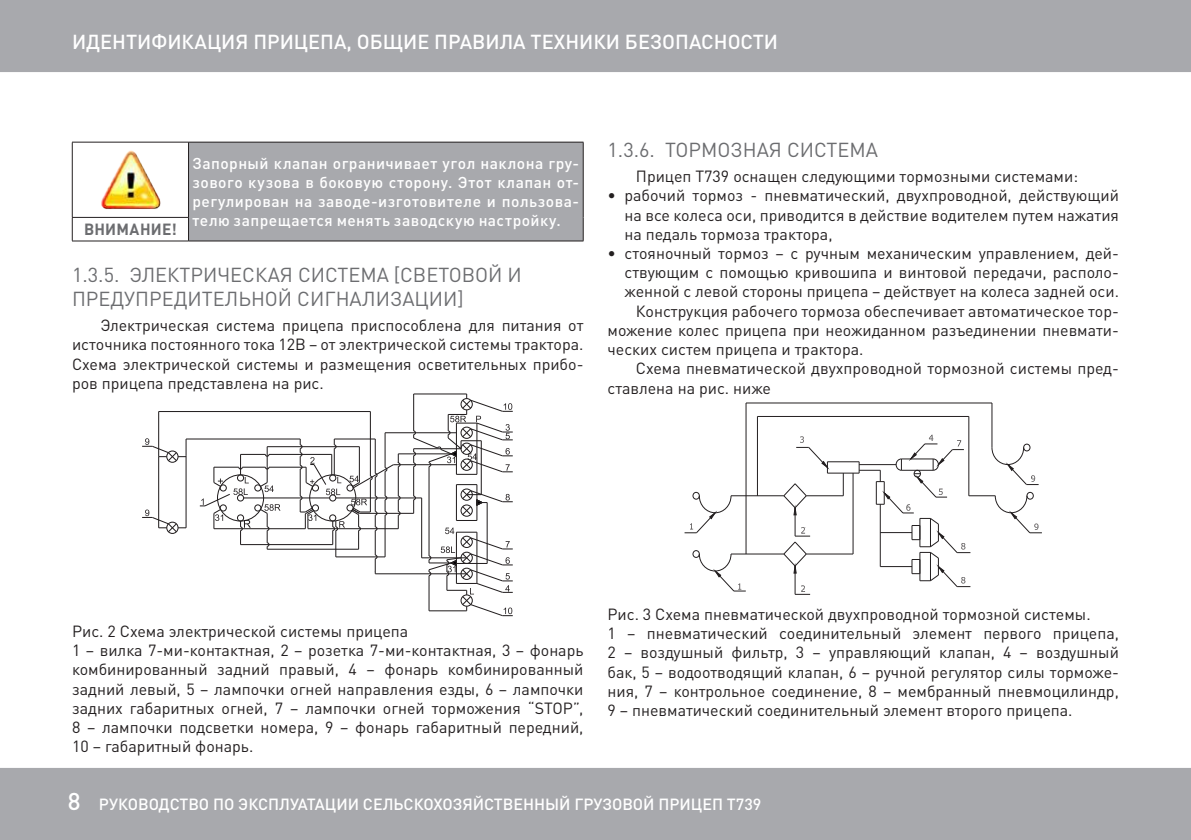
<style>
.page{position:relative;width:1191px;height:840px;background:#fff}
.page>*{position:absolute;margin:0;border:0;box-sizing:border-box;transform-origin:0 0}
.t1{font:20px/24px "DIN Pro";color:#6c6d70}
.t2{font:500 20px "DIN Pro";color:#fff}
.t3{font:16px/19.2px "DIN Pro";color:#231f20;text-align:justify}
.t4{font:500 16px "DIN Pro";color:#fff}
.t5{font:700 16px "DIN Pro";letter-spacing:.015em;color:#6c6d70}
.t6{font:500 15.6px/18.8px "DIN Pro";letter-spacing:.03em;color:#fff;text-align:justify}
.s1{font-size:24px}
</style>
<div class="page">
<div style="left:0;top:0;width:1191px;height:72px;background:#a8a9ad"></div>
<div style="left:0;top:768px;width:1191px;height:71px;background:#a8a9ad"></div>
<div style="left:188px;top:142px;width:395px;height:99px;background:#a8a9ad"></div>
<hr style="left:188px;top:240px;width:395px;height:1px;background:#231f20">
<hr style="left:72px;top:142px;width:116px;height:1px;background:#231f20">
<hr style="left:72px;top:142px;width:1px;height:75px;background:#231f20">
<hr style="left:188px;top:142px;width:395px;height:1px;background:#231f20">
<hr style="left:188px;top:142px;width:1px;height:75px;background:#231f20">
<hr style="left:583px;top:142px;width:1px;height:75px;background:#231f20">
<hr style="left:72px;top:217px;width:117px;height:1px;background:#231f20">
<svg style="left:72px;top:217px;width:1px;height:23px"></svg>
<svg style="left:188px;top:217px;width:1px;height:23px"></svg>
<svg style="left:583px;top:217px;width:1px;height:23px"></svg>
<hr style="left:72px;top:240px;width:116px;height:1px;background:#231f20">
<img style="left:101px;top:150px;width:60px;height:60px">
<hr style="left:267px;top:446px;width:1px;height:36px;background:#231f20">
<hr style="left:267px;top:446px;width:92px;height:1px;background:#231f20">
<hr style="left:334px;top:438px;width:41px;height:1px;background:#231f20">
<hr style="left:267px;top:548px;width:91px;height:1px;background:#231f20">
<hr style="left:359px;top:512px;width:55px;height:1px;background:#231f20">
<hr style="left:214px;top:528px;width:91px;height:1px;background:#231f20">
<hr style="left:159px;top:411px;width:211px;height:1px;background:#231f20">
<hr style="left:240px;top:543px;width:93px;height:1px;background:#231f20">
<hr style="left:186px;top:438px;width:114px;height:1px;background:#231f20">
<hr style="left:269px;top:466px;width:37px;height:1px;background:#231f20">
<hr style="left:269px;top:453px;width:63px;height:1px;background:#231f20">
<hr style="left:244px;top:497px;width:86px;height:1px;background:#231f20">
<hr style="left:336px;top:497px;width:86px;height:1px;background:#231f20">
<hr style="left:370px;top:411px;width:1px;height:65px;background:#231f20">
<hr style="left:384px;top:432px;width:1px;height:35px;background:#231f20">
<hr style="left:393px;top:464px;width:63px;height:1px;background:#231f20">
<hr style="left:385px;top:432px;width:71px;height:1px;background:#231f20">
<hr style="left:398px;top:453px;width:53px;height:1px;background:#231f20">
<hr style="left:414px;top:393px;width:53px;height:1px;background:#231f20">
<hr style="left:481px;top:440px;width:1px;height:54px;background:#231f20">
<hr style="left:413px;top:466px;width:1px;height:30px;background:#231f20">
<svg style="left:412px;top:495px;width:4px;height:18px"></svg>
<hr style="left:421px;top:497px;width:1px;height:60px;background:#231f20">
<hr style="left:428px;top:466px;width:1px;height:89px;background:#231f20">
<hr style="left:422px;top:557px;width:45px;height:1px;background:#231f20">
<hr style="left:375px;top:573px;width:92px;height:1px;background:#231f20">
<hr style="left:486px;top:502px;width:1px;height:61px;background:#231f20">
<hr style="left:158px;top:411px;width:1px;height:45px;background:#231f20">
<hr style="left:158px;top:456px;width:1px;height:71px;background:#231f20">
<hr style="left:185px;top:455px;width:2px;height:72px;background:#231f20">
<svg style="left:142px;top:509px;width:44px;height:24px"></svg>
<svg style="left:142px;top:438px;width:45px;height:24px"></svg>
<svg style="left:200px;top:453px;width:80px;height:96px"></svg>
<svg style="left:299px;top:439px;width:102px;height:134px"></svg>
<svg style="left:412px;top:394px;width:101px;height:81px"></svg>
<svg style="left:456px;top:484px;width:57px;height:36px"></svg>
<svg style="left:428px;top:527px;width:85px;height:89px"></svg>
<hr style="left:731px;top:495px;width:53px;height:1px;background:#231f20">
<hr style="left:806px;top:495px;width:37px;height:1px;background:#231f20">
<svg style="left:843px;top:473px;width:1px;height:22px"></svg>
<hr style="left:827px;top:472px;width:32px;height:1px;background:#231f20">
<hr style="left:827px;top:461px;width:32px;height:1px;background:#231f20">
<div style="left:692px;top:491px;width:8px;height:8px;border:1px solid #231f20;border-radius:50%"></div>
<hr style="left:757px;top:416px;width:1px;height:79px;background:#231f20">
<hr style="left:757px;top:416px;width:211px;height:1px;background:#231f20">
<hr style="left:968px;top:416px;width:1px;height:79px;background:#231f20">
<svg style="left:796px;top:436px;width:33px;height:37px"></svg>
<hr style="left:731px;top:553px;width:53px;height:1px;background:#231f20">
<hr style="left:806px;top:553px;width:47px;height:1px;background:#231f20">
<div style="left:692px;top:550px;width:8px;height:7px;border:1px solid #231f20;border-radius:50%"></div>
<svg style="left:698px;top:552px;width:48px;height:40px"></svg>
<svg style="left:782px;top:483px;width:28px;height:111px"></svg>
<hr style="left:852px;top:473px;width:1px;height:80px;background:#231f20">
<svg style="left:684px;top:494px;width:48px;height:39px"></svg>
<hr style="left:745px;top:403px;width:1px;height:150px;background:#231f20">
<hr style="left:746px;top:402px;width:246px;height:1px;background:#231f20">
<hr style="left:991px;top:403px;width:1px;height:44px;background:#231f20">
<svg style="left:858px;top:434px;width:184px;height:153px"></svg>
<p class="t2" style="left:72px;top:26px;width:707px">ИДЕНТИФИКАЦИЯ ПРИЦЕПА, ОБЩИЕ ПРАВИЛА ТЕХНИКИ БЕЗОПАСНОСТИ</p>
<p class="t6" style="left:192px;top:153px;width:388px">Запорный клапан ограничивает угол наклона гру&shy;зового кузова в боковую сторону. Этот клапан от&shy;регулирован на заводе-изготовителе и пользова&shy;телю запрещается менять заводскую настройку.</p>
<p class="t5" style="left:84px;top:216px;width:94px">ВНИМАНИЕ!</p>
<p class="t1" style="left:72px;top:261px;width:451px">1.3.5. ЭЛЕКТРИЧЕСКАЯ СИСТЕМА [СВЕТОВОЙ И<br>ПРЕДУПРЕДИТЕЛЬНОЙ СИГНАЛИЗАЦИИ]</p>
<p class="t3" style="left:72px;top:314px;width:513px;text-indent:28px">Электрическая система прицепа приспособлена для питания от источника постоянного тока 12В – от электрической системы трактора.<br>Схема электрической системы и размещения осветительных прибо&shy;ров прицепа представлена на рис.</p>
<p class="t1" style="left:607px;top:136px;width:272px">1.3.6. ТОРМОЗНАЯ СИСТЕМА</p>
<p class="t3" style="left:636px;top:165px;width:444px">Прицеп T739 оснащен следующими тормозными системами:</p>
<p class="t3" style="left:624px;top:184px;width:496px;text-indent:-17px">• рабочий тормоз - пневматический, двухпроводной, действующий на все колеса оси, приводится в действие водителем путем нажатия на педаль тормоза трактора,</p>
<p class="t3" style="left:607px;top:242px;width:513px">• стояночный тормоз – с ручным механическим управлением, дей-</p>
<p class="t3" style="left:624px;top:261px;width:496px">ствующим с помощью кривошипа и винтовой передачи, располо-</p>
<p class="t3" style="left:624px;top:280px;width:496px">женной с левой стороны прицепа – действует на колеса задней оси.</p>
<p class="t3" style="left:636px;top:299px;width:484px">Конструкция рабочего тормоза обеспечивает автоматическое тор-</p>
<p class="t3" style="left:607px;top:319px;width:513px">можение колес прицепа при неожиданном разъединении пневмати-</p>
<p class="t3" style="left:607px;top:338px;width:257px">ческих систем прицепа и трактора.</p>
<p class="t3" style="left:636px;top:357px;width:484px">Схема пневматической двухпроводной тормозной системы пред-</p>
<p class="t3" style="left:607px;top:376px;width:165px">ставлена на рис. ниже</p>
<p class="t3" style="left:72px;top:619px;width:513px;text-align:left">Рис. 2 Схема электрической системы прицепа<br>1 – вилка 7-ми-контактная, 2 – розетка 7-ми-контактная, 3 – фонарь комбинированный задний правый, 4 – фонарь комбинированный задний левый, 5 – лампочки огней направления езды, 6 – лампочки задних габаритных огней, 7 – лампочки огней торможения “STOP”, 8 – лампочки подсветки номера, 9 – фонарь габаритный передний, 10 – габаритный фонарь.</p>
<p class="t3" style="left:607px;top:602px;width:513px;text-align:left">Рис. 3 Схема пневматической двухпроводной тормозной системы.<br>1 – пневматический соединительный элемент первого прицепа, 2 – воздушный фильтр, 3 – управляющий клапан, 4 – воздушный бак, 5 – водоотводящий клапан, 6 – ручной регулятор силы торможе&shy;ния, 7 – контрольное соединение, 8 – мембранный пневмоцилиндр, 9 – пневматический соединительный элемент второго прицепа.</p>
<p class="t4" style="left:68px;top:790px;width:695px"><span class="s1">8</span> РУКОВОДСТВО ПО ЭКСПЛУАТАЦИИ СЕЛЬСКОХОЗЯЙСТВЕННЫЙ ГРУЗОВОЙ ПРИЦЕП T739</p>
</div>
